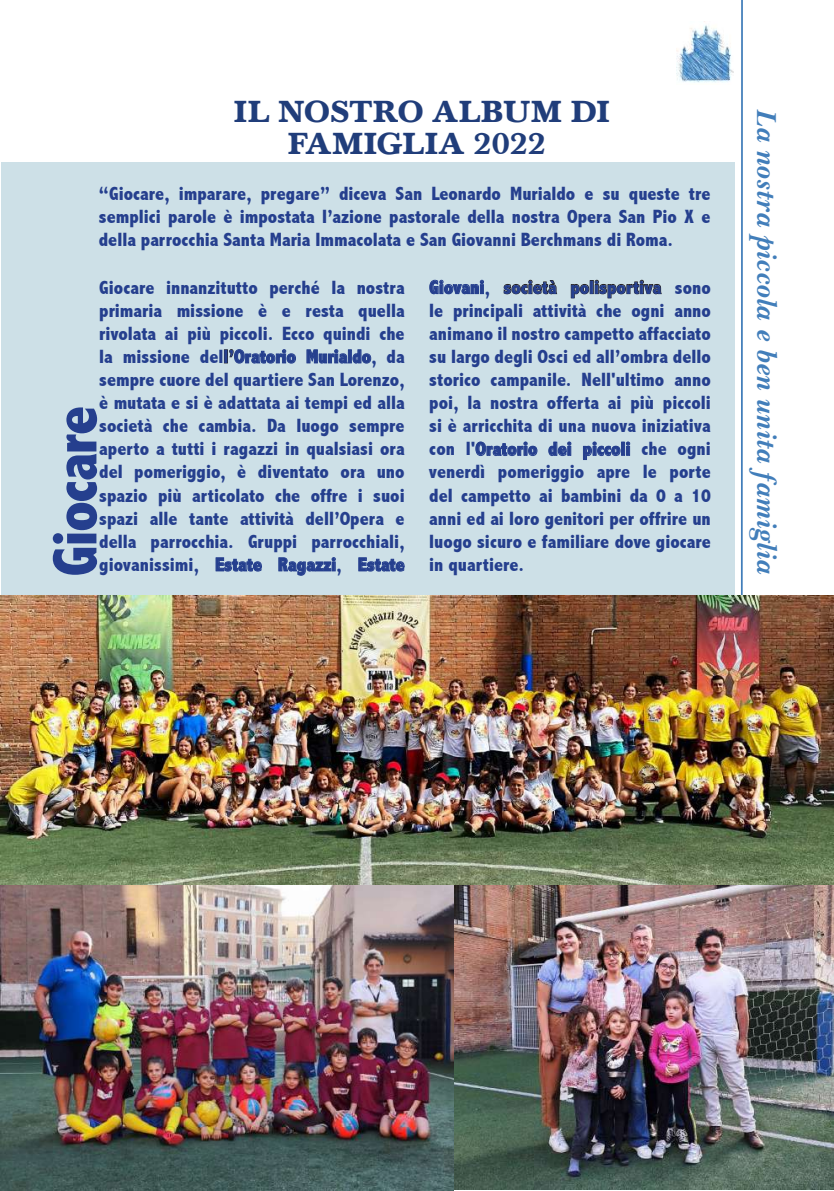
<style>
.page{position:relative;width:834px;height:1191px;background:#fff}
.page>*{position:absolute;margin:0;border:0;box-sizing:border-box;transform-origin:0 0}
.t1{font:800 condensed 63px "Abadi";letter-spacing:-.025em;color:#253f8e}
.t2{font:700 31.5px/31.5px "Baskerville";letter-spacing:-.01em;color:#203d7a;text-align:center}
.t3{font:italic 700 28px "Baskerville BT";color:#427eba}
.t4{font:800 condensed 19.25px/23.1px "Abadi";color:#253f8e;text-align:justify}
</style>
<div class="page">
<img style="left:676px;top:25px;width:57px;height:58px">
<hr style="left:740px;top:0;width:2px;height:651px;background:#427eba">
<div style="left:1px;top:162px;width:733px;height:432px;background:#cde0e7"></div>
<svg style="left:224px;top:349px;width:72px;height:15px"></svg>
<svg style="left:306px;top:349px;width:65px;height:15px"></svg>
<svg style="left:215px;top:557px;width:47px;height:14px"></svg>
<svg style="left:278px;top:557px;width:58px;height:19px"></svg>
<svg style="left:358px;top:557px;width:46px;height:14px"></svg>
<svg style="left:429px;top:280px;width:55px;height:14px"></svg>
<svg style="left:503px;top:279px;width:54px;height:16px"></svg>
<svg style="left:570px;top:279px;width:92px;height:20px"></svg>
<svg style="left:475px;top:441px;width:62px;height:15px"></svg>
<svg style="left:548px;top:441px;width:23px;height:15px"></svg>
<svg style="left:583px;top:441px;width:47px;height:19px"></svg>
<img style="left:0;top:595px;width:833px;height:290px">
<img style="left:453px;top:885px;width:380px;height:304px">
<img style="left:0;top:885px;width:453px;height:306px">
<h2 class="t2" style="left:234px;top:96px;width:377px">IL NOSTRO ALBUM DI<br>FAMIGLIA 2022</h2>
<p class="t4" style="left:99px;top:182px;width:613px">“Giocare, imparare, pregare” diceva San Leonardo Murialdo e su queste tre semplici parole è impostata l’azione pastorale della nostra Opera San Pio X e della parrocchia Santa Maria Immacolata e San Giovanni Berchmans di Roma.</p>
<p class="t4" style="left:99px;top:276px;width:307px">Giocare innanzitutto perché la nostra primaria missione è e resta quella rivolata ai più piccoli. Ecco quindi che la missione dell’Oratorio Murialdo, da sempre cuore del quartiere San Lorenzo, è mutata e si è adattata ai tempi ed alla società che cambia. Da luogo sempre aperto a tutti i ragazzi in qualsiasi ora del pomeriggio, è diventato ora uno spazio più articolato che offre i suoi spazi alle tante attività dell’Opera e della parrocchia. Gruppi parrocchiali, giovanissimi, Estate Ragazzi, Estate</p>
<h1 class="t1" style="left:39px;top:576px;width:173px;rotate:-90deg">Giocare</h1>
<p class="t4" style="left:429px;top:276px;width:283px">Giovani, società polisportiva sono le principali attività che ogni anno animano il nostro campetto affacciato su largo degli Osci ed all’ombra dello storico campanile. Nell'ultimo anno poi, la nostra offerta ai più piccoli si è arricchita di una nuova iniziativa con l'Oratorio dei piccoli che ogni venerdì pomeriggio apre le porte del campetto ai bambini da 0 a 10 anni ed ai loro genitori per offrire un luogo sicuro e familiare dove giocare in quartiere.</p>
<h3 class="t3" style="left:783px;top:110px;width:467px;rotate:90deg">La nostra piccola e ben unita famiglia</h3>
</div>
